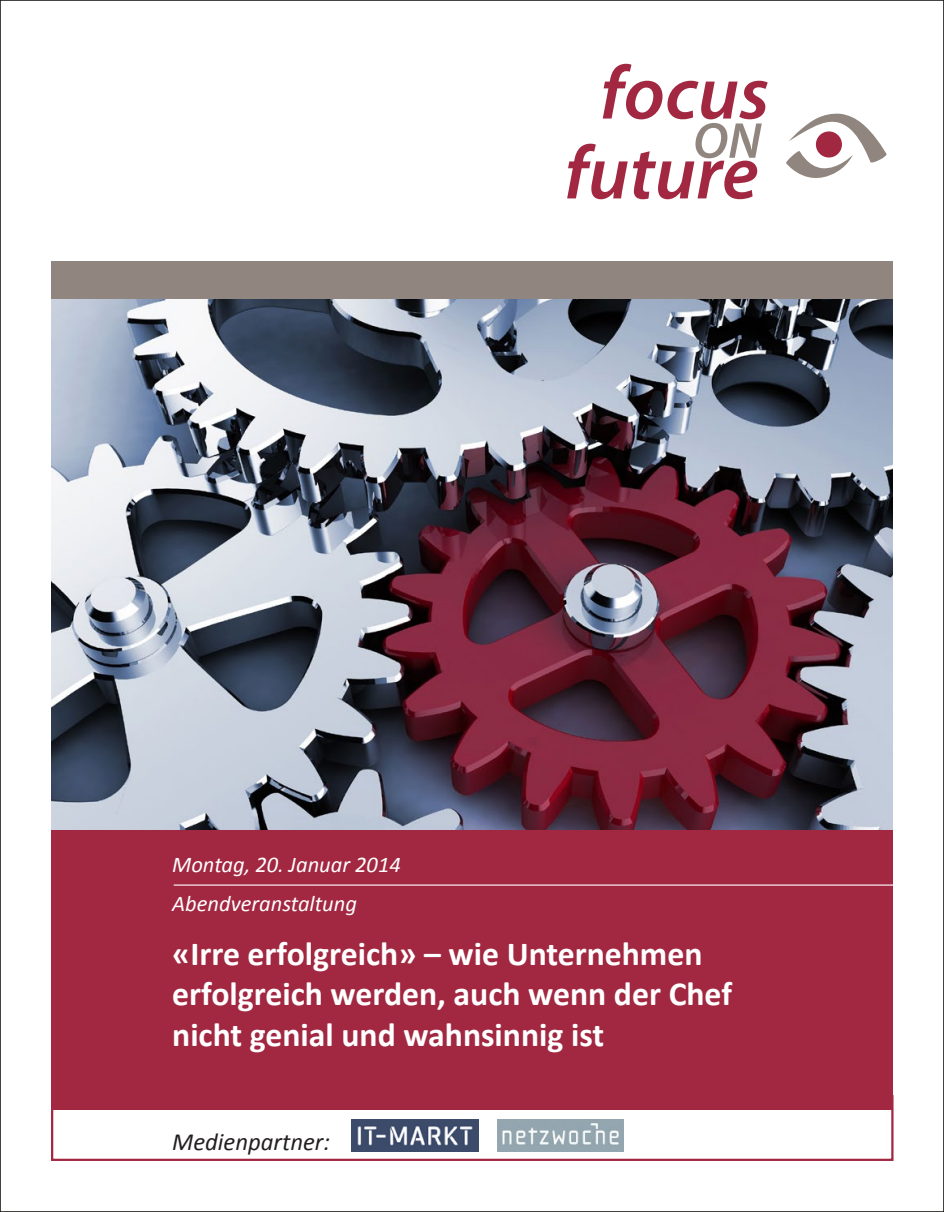
<style>
.page{position:relative;width:944px;height:1212px;background:#fff}
.page>*{position:absolute;margin:0;border:0;box-sizing:border-box;transform-origin:0 0}
.t1{font:700 33.75px/40.5px "Calibri";color:#fff}
.t2{font:italic 24.75px "Calibri";color:#231f20}
.t3{font:italic 22.5px/39.8px "Calibri";color:#fff}
</style>
<div class="page">
<div style="left:51px;top:829px;width:842px;height:281px;background:#a22842"></div>
<svg style="left:567px;top:64px;width:201px;height:135px"></svg>
<svg style="left:786px;top:113px;width:101px;height:65px"></svg>
<div style="left:816px;top:131px;width:26px;height:26px;background:#a22842;border-radius:50%"></div>
<img style="left:51px;top:299px;width:842px;height:530px">
<div style="left:51px;top:261px;width:842px;height:38px;background:#90867f"></div>
<hr style="left:174px;top:884px;width:744px;height:2px;background:#fff">
<div style="left:51px;top:1095px;width:842px;height:66px;border:2px solid #a22842"></div>
<img style="left:352px;top:1119px;width:126px;height:32px">
<img style="left:497px;top:1119px;width:126px;height:32px">
<p class="t3" style="left:172px;top:843px;width:230px">Montag, 20. Januar 2014<br>Abendveranstaltung</p>
<p class="t1" style="left:172px;top:933px;width:561px">«Irre erfolgreich» – wie Unternehmen erfolgreich werden, auch wenn der Chef nicht genial und wahnsinnig ist</p>
<p class="t2" style="left:172px;top:1125px;width:159px">Medienpartner:</p>
</div>
